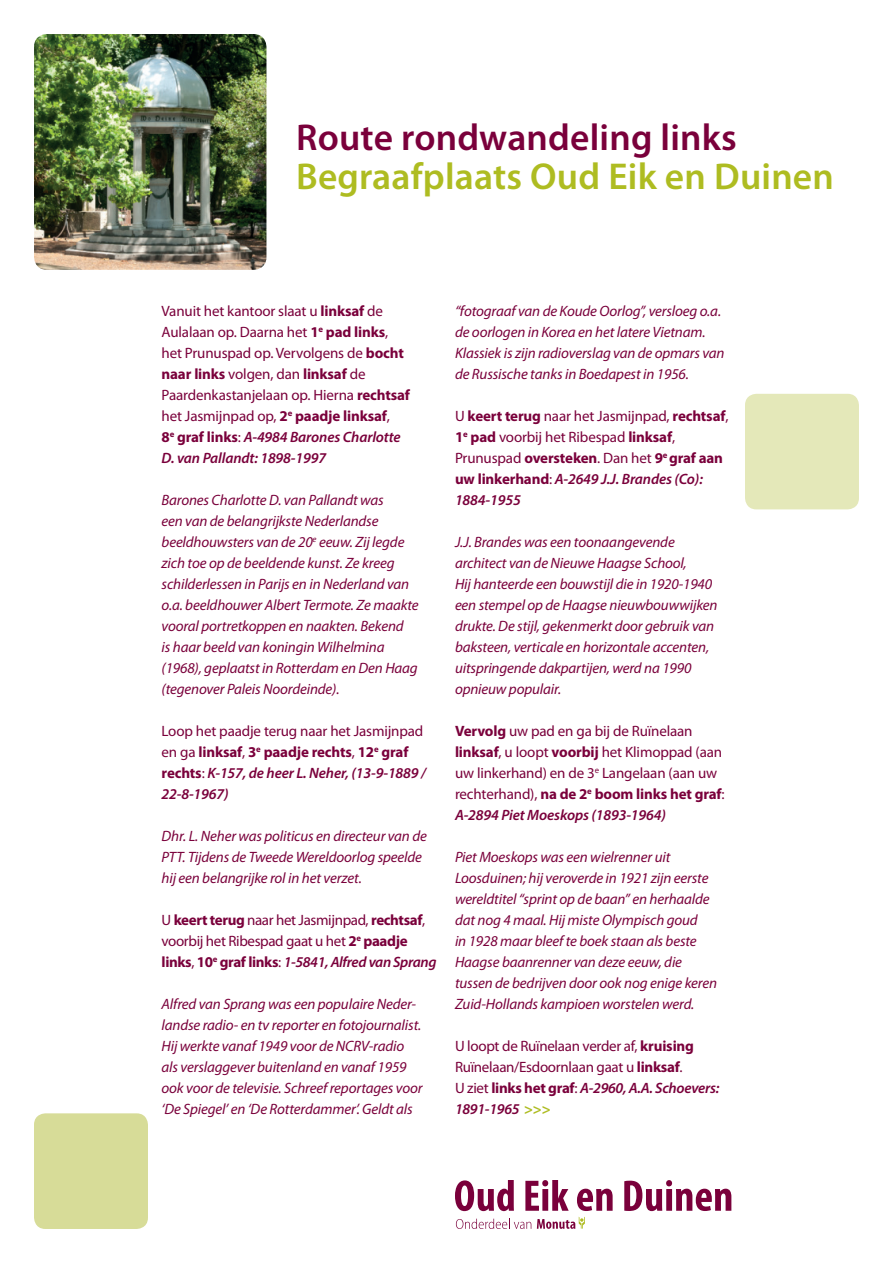
<style>
.page{position:relative;width:893px;height:1263px;background:#fff}
.page>*{position:absolute;margin:0;border:0;box-sizing:border-box;transform-origin:0 0}
.t1{font:600 37.5px "Myriad Pro";letter-spacing:.005em;color:#aebc21}
.t2{font:600 37.5px "Myriad Pro";letter-spacing:.005em;color:#7a003b}
.t3{font:italic 15px/21px "Myriad Pro";letter-spacing:-.01em;color:#7a003b}
.t4{font:15px/21px "Myriad Pro";letter-spacing:-.01em;color:#7a003b}
.t5{font:700 15px/21px "Myriad Pro";letter-spacing:-.01em;color:#7a003b}
.s1{font-weight:700}
.s2{font-weight:600;font-style:italic}
.s3{font-weight:400}
.s4{font-weight:700;color:#aebc21}
</style>
<div class="page">
<svg style="left:455px;top:1180px;width:59px;height:31px"></svg>
<svg style="left:525px;top:1180px;width:44px;height:31px"></svg>
<svg style="left:577px;top:1189px;width:36px;height:22px"></svg>
<svg style="left:624px;top:1180px;width:107px;height:31px"></svg>
<svg style="left:537px;top:1217px;width:48px;height:12px"></svg>
<svg style="left:456px;top:1219px;width:75px;height:10px"></svg>
<img style="left:34px;top:34px;width:232px;height:236px">
<div style="left:745px;top:394px;width:114px;height:115px;background:#e4e8b9;border-radius:11px"></div>
<div style="left:34px;top:1113px;width:114px;height:116px;background:#d7dc98;border-radius:11px"></div>
<h1 class="t2" style="left:296px;top:114px;width:442px">Route rondwandeling links</h1>
<h1 class="t1" style="left:296px;top:153px;width:539px">Begraafplaats Oud Eik en Duinen</h1>
<p class="t4" style="left:162px;top:300px;width:250px">Vanuit het kantoor slaat u <span class="s1">linksaf</span> de Aulalaan op. Daarna het <span class="s1">1</span><sup>e</sup> <span class="s1">pad links</span>, het Prunuspad op. Vervolgens de <span class="s1">bocht naar links</span> volgen, dan <span class="s1">linksaf</span> de Paardenkastanjelaan op. Hierna <span class="s1">rechtsaf </span>het Jasmijnpad op, <span class="s1">2</span><sup>e</sup> <span class="s1">paadje linksaf</span>,<br><span class="s1">8</span><sup>e</sup> <span class="s1">graf links</span>: <span class="s2">A-4984 Barones Charlotte D. van Pallandt: 1898-1997</span></p>
<p class="t3" style="left:162px;top:489px;width:259px">Barones Charlotte D. van Pallandt was<br>een van de belangrijkste Nederlandse beeldhouwsters van de 20<sup>e</sup> eeuw. Zij legde zich toe op de beeldende kunst. Ze kreeg schilderlessen in Parijs en in Nederland van o.a. beeldhouwer Albert Termote. Ze maakte vooral portretkoppen en naakten. Bekend<br>is haar beeld van koningin Wilhelmina (1968), geplaatst in Rotterdam en Den Haag (tegenover Paleis Noordeinde).</p>
<p class="t4" style="left:162px;top:720px;width:266px">Loop het paadje terug naar het Jasmijnpad en ga <span class="s1">linksaf</span>, <span class="s1">3</span><sup>e</sup> <span class="s1">paadje rechts</span>, <span class="s1">12</span><sup>e</sup> <span class="s1">graf rechts</span>: <span class="s2">K-157, de heer L. Neher, (13-9-1889 / 22-8-1967)</span></p>
<p class="t3" style="left:162px;top:825px;width:267px">Dhr. L. Neher was politicus en directeur van de<br>PTT. Tijdens de Tweede Wereldoorlog speelde hij een belangrijke rol in het verzet.</p>
<p class="t4" style="left:162px;top:909px;width:276px">U <span class="s1">keert terug</span> naar het Jasmijnpad, <span class="s1">rechtsaf</span>, voorbij het Ribespad gaat u het <span class="s1">2</span><sup>e</sup> <span class="s1">paadje links</span>, <span class="s1">10</span><sup>e</sup> <span class="s1">graf links</span>: <span class="s2">1-5841, Alfred van Sprang</span></p>
<p class="t3" style="left:162px;top:993px;width:263px">Alfred van Sprang was een populaire Neder&shy;landse radio- en tv reporter en foto journalist.<br>Hij werkte vanaf 1949 voor de NCRV-radio als verslaggever buitenland en vanaf 1959 ook voor de televisie. Schreef reportages voor ‘De Spiegel’ en ‘De Rotterdammer’. Geldt als</p>
<p class="t3" style="left:455px;top:300px;width:271px">“fotograaf van de Koude Oorlog”, versloeg o.a. de oorlogen in Korea en het latere Vietnam.<br>Klassiek is zijn radioverslag van de opmars van de Russische tanks in Boedapest in 1956.</p>
<p class="t5" style="left:455px;top:404px;width:275px"><span class="s3">U</span> keert terug <span class="s3">naar het Jasmijnpad,</span> rechtsaf<span class="s3">, </span>1<sup>e</sup> pad <span class="s3">voorbij het Ribespad</span> linksaf<span class="s3">, Prunuspad</span> oversteken<span class="s3">. Dan het</span> 9<sup>e</sup> graf aan uw linkerhand<span class="s3">:</span> <span class="s2">A-2649 J.J. Brandes (Co):<br>1884-1955</span></p>
<p class="t3" style="left:455px;top:531px;width:264px">J.J. Brandes was een toonaangevende architect van de Nieuwe Haagse School,<br>Hij hanteerde een bouwstijl die in 1920-1940 een stempel op de Haagse nieuwbouwwijken drukte. De stijl, gekenmerkt door gebruik van baksteen, verticale en horizontale accenten, uitspringende dakpartijen, werd na 1990 opnieuw populair.</p>
<p class="t4" style="left:455px;top:720px;width:271px"><span class="s1">Vervolg</span> uw pad en ga bij de Ruïnelaan <span class="s1">linksaf</span>, u loopt <span class="s1">voorbij</span> het Klimoppad (aan uw linkerhand) en de 3<sup>e</sup> Langelaan (aan uw rechterhand), <span class="s1">na de 2</span><sup>e</sup> <span class="s1">boom links het graf</span>:<br><span class="s2">A-2894 Piet Moeskops (1893-1964)</span></p>
<p class="t3" style="left:455px;top:846px;width:264px">Piet Moeskops was een wielrenner uit Loosduinen; hij veroverde in 1921 zijn eerste wereldtitel “sprint op de baan” en herhaalde dat nog 4 maal. Hij miste Olympisch goud<br>in 1928 maar bleef te boek staan als beste Haagse baanrenner van deze eeuw, die tussen de bedrijven door ook nog enige keren Zuid-Hollands kampioen worstelen werd.</p>
<p class="t4" style="left:455px;top:1035px;width:266px">U loopt de Ruïnelaan verder af, <span class="s1">kruising </span>Ruïnelaan/Esdoornlaan gaat u <span class="s1">linksaf</span>.<br>U ziet <span class="s1">links het graf</span>: <span class="s2">A-2960, A.A. Schoevers:<br>1891-1965</span> <span class="s4">&gt;&gt;&gt;</span></p>
</div>
